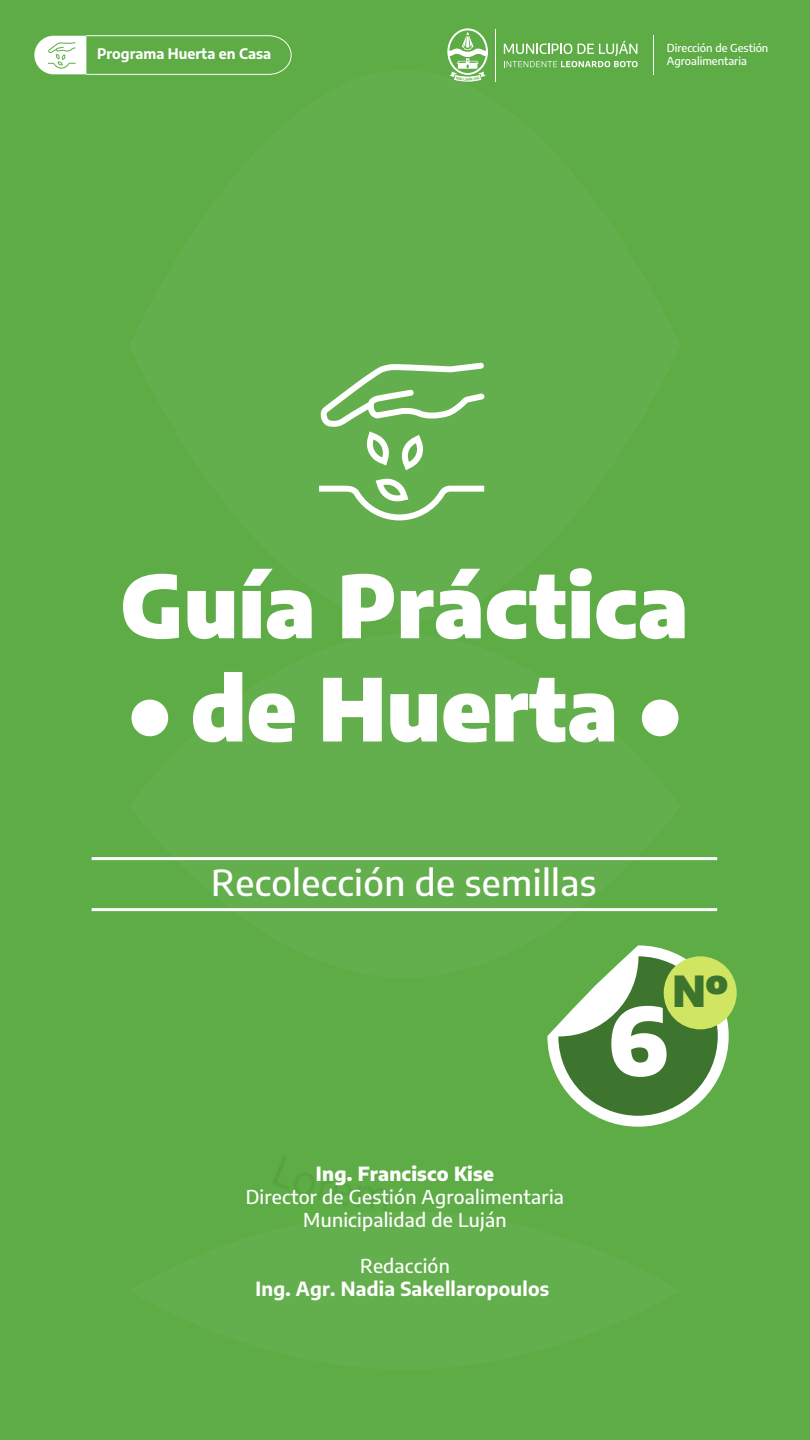
<style>
.page{position:relative;width:810px;height:1440px;background:#5dac45}
.page>*{position:absolute;margin:0;border:0;box-sizing:border-box;transform-origin:0 0}
.t1{font:900 93.45px "Encode Sans";color:#fff}
.t2{font:900 86.03px/103.2px "Encode Sans";color:#fff;text-align:center}
.t3{font:900 42px "Encode Sans";color:#3d752e}
.t4{font:500 36px "Encode Sans";letter-spacing:.01em;color:#fff}
.t5{font:500 19.2px/23px "Encode Sans";letter-spacing:.01em;color:#fff;text-align:center}
.t6{font:700 19.2px "Encode Sans";letter-spacing:.01em;color:#fff}
.t7{font:800 19.2px "Encode Sans";letter-spacing:.01em;color:#fff}
.t8{font:700 14.33px "Encode Sans";color:#fff}
.t9{font:500 11.02px/13.3px "Encode Sans";color:#fff}
</style>
<div class="page">
<div style="left:129px;top:70px;width:552px;height:551px;background:#64af4d;border-radius:50%"></div>
<div style="left:129px;top:634px;width:552px;height:344px;background:#64af4d;border-radius:50%"></div>
<div style="left:129px;top:1211px;width:552px;height:159px;background:#64af4d;border-radius:50%"></div>
<div style="left:131px;top:700px;width:37px;height:36px;background:#fff;border-radius:50%"></div>
<div style="left:642px;top:700px;width:37px;height:36px;background:#fff;border-radius:50%"></div>
<svg style="left:319px;top:363px;width:166px;height:157px"></svg>
<hr style="left:92px;top:908px;width:625px;height:3px;background:#fff">
<hr style="left:92px;top:857px;width:625px;height:3px;background:#fff">
<svg style="left:34px;top:35px;width:258px;height:40px"></svg>
<hr style="left:653px;top:36px;width:1px;height:39px;background:#fff">
<hr style="left:495px;top:29px;width:1px;height:52px;background:#fff">
<svg style="left:504px;top:41px;width:134px;height:26px"></svg>
<svg style="left:447px;top:28px;width:41px;height:54px"></svg>
<svg style="left:547px;top:945px;width:182px;height:182px;fill:#fff"></svg>
<svg style="left:558px;top:956px;width:160px;height:160px"></svg>
<div style="left:664px;top:956px;width:73px;height:73px;background:#d0e562;border-radius:50%"></div>
<p class="t8" style="left:97px;top:43px;width:176px">Programa Huerta en Casa</p>
<p class="t9" style="left:667px;top:41px;width:103px">Dirección de Gestión<br>Agroalimentaria</p>
<h2 class="t2" style="left:120px;top:548px;width:570px">Guía Práctica de Huerta</h2>
<h3 class="t4" style="left:211px;top:857px;width:387px">Recolección de semillas</h3>
<h1 class="t1" style="left:607px;top:967px;width:63px">6</h1>
<h3 class="t3" style="left:672px;top:959px;width:57px">Nº</h3>
<p class="t7" style="left:316px;top:1159px;width:180px">Ing. Francisco Kise</p>
<p class="t5" style="left:246px;top:1185px;width:320px">Director de Gestión Agroalimentaria<br>Municipalidad de Luján</p>
<p class="t5" style="left:360px;top:1254px;width:91px">Redacción</p>
<p class="t6" style="left:256px;top:1275px;width:295px">Ing. Agr. Nadia Sakellaropoulos</p>
</div>
